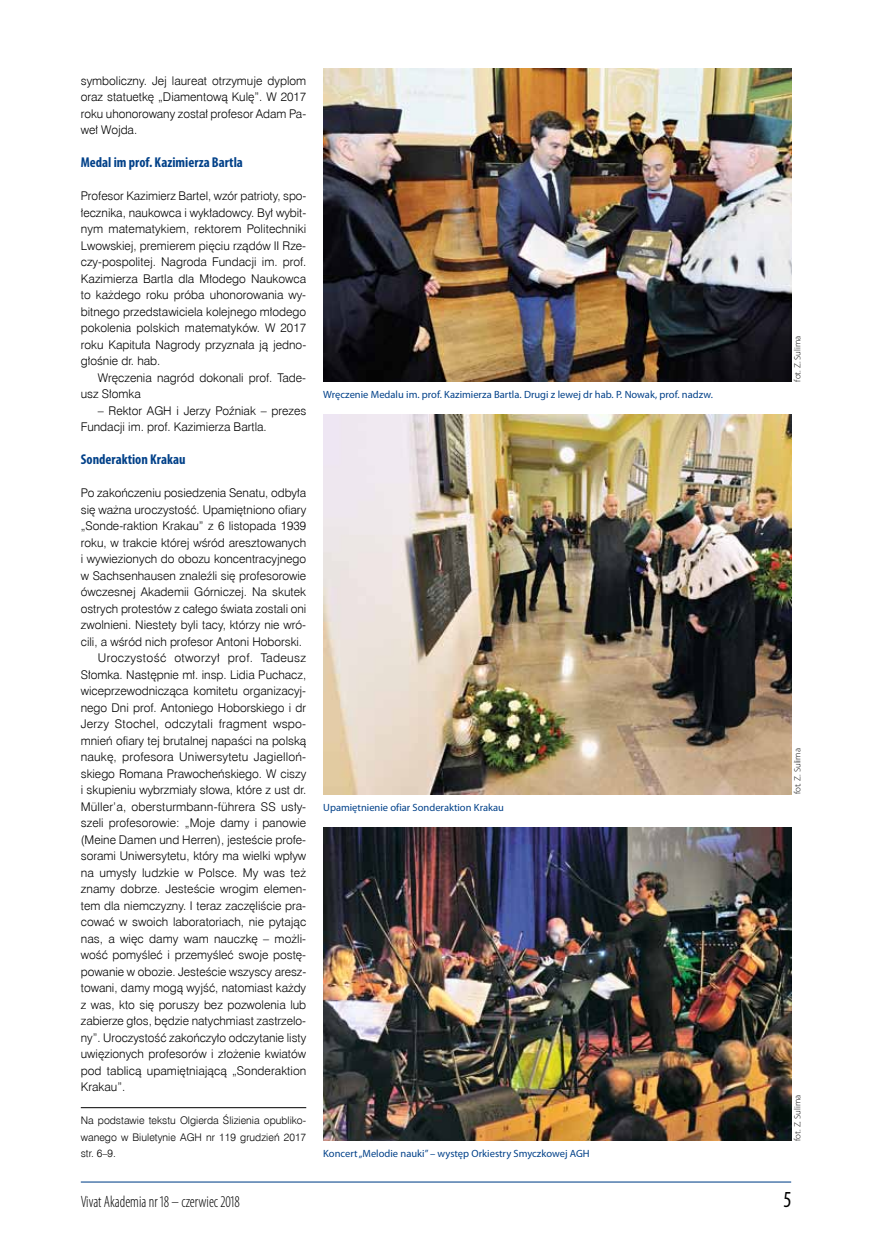
<style>
.page{position:relative;width:872px;height:1242px;background:#fff}
.page>*{position:absolute;margin:0;border:0;box-sizing:border-box;transform-origin:0 0}
.t1{font:condensed 23.1px "Myriad Pro";color:#000;scale:.91 1}
.t2{font:300 condensed 16.5px "Myriad Pro";color:#000;scale:.91 1}
.t3{font:700 condensed 14.25px "Myriad Pro";color:#024189}
.t4{font:12px/16.5px "Swis 721 Lt EU";color:#000;text-align:justify}
.t5{font:12px "Swis 721 Lt EU";letter-spacing:.025em;color:#000}
.t6{font:10.5px "Myriad Pro";color:#024189}
.t7{font:10.5px/16.5px "Swis 721 Lt EU";color:#000;text-align:justify}
.t8{font:300 9px "Myriad Pro";color:#000}
</style>
<div class="page">
<hr style="left:81px;top:1181px;width:710px;height:1px;background:#024189">
<hr style="left:81px;top:1107px;width:225px;height:1px;background:#000">
<img style="left:323px;top:68px;width:468px;height:314px">
<img style="left:323px;top:415px;width:468px;height:379px">
<img style="left:323px;top:827px;width:468px;height:314px">
<p class="t4" style="left:81px;top:72px;width:227px">symboliczny. Jej laureat otrzymuje dyplom oraz statuetkę „Diamentową Kulę”. W 2017 roku uhonorowany został profesor Adam Pa&shy;weł Wojda.</p>
<p class="t3" style="left:81px;top:153px;width:164px">Medal im prof. Kazimierza Bartla</p>
<p class="t4" style="left:81px;top:188px;width:227px">Profesor Kazimierz Bartel, wzór patrioty, spo&shy;łecznika, naukowca i wykładowcy. Był wybit&shy;nym matematykiem, rektorem Politechniki Lwowskiej, premierem pięciu rządów II Rze&shy;czy-pospolitej. Nagroda Fundacji im. prof.<br>Kazimierza Bartla dla Młodego Naukowca to każdego roku próba uhonorowania wy&shy;bitnego przedstawiciela kolejnego młodego pokolenia polskich matematyków. W 2017 roku Kapituła Nagrody przyznała ją jedno&shy;głośnie dr. hab.</p>
<p class="t4" style="left:81px;top:369px;width:227px;text-indent:17px">Wręczenia nagród dokonali prof. Tade&shy;usz Słomka</p>
<p class="t4" style="left:81px;top:402px;width:227px;text-indent:17px">– Rektor AGH i Jerzy Poźniak – prezes<br>Fundacji im. prof. Kazimierza Bartla.</p>
<p class="t3" style="left:81px;top:450px;width:106px">Sonderaktion Krakau</p>
<p class="t4" style="left:81px;top:485px;width:227px">Po zakończeniu posiedzenia Senatu, odbyła</p>
<p class="t4" style="left:81px;top:501px;width:227px">się ważna uroczystość. Upamiętniono ofiary</p>
<p class="t4" style="left:81px;top:518px;width:227px">„Sonde-raktion Krakau” z 6 listopada 1939</p>
<p class="t4" style="left:81px;top:534px;width:227px">roku, w trakcie której wśród aresztowanych</p>
<p class="t4" style="left:81px;top:551px;width:227px">i wywiezionych do obozu koncentracyjnego</p>
<p class="t4" style="left:81px;top:567px;width:227px">w Sachsenhausen znaleźli się profesorowie</p>
<p class="t4" style="left:81px;top:584px;width:227px">ówczesnej Akademii Górniczej. Na skutek</p>
<p class="t4" style="left:81px;top:600px;width:227px">ostrych protestów z całego świata zostali oni</p>
<p class="t4" style="left:81px;top:617px;width:227px">zwolnieni. Niestety byli tacy, którzy nie wró-</p>
<p class="t4" style="left:81px;top:633px;width:223px">cili, a wśród nich profesor Antoni Hoborski.</p>
<p class="t5" style="left:98px;top:650px;width:210px">Uroczystość otworzył prof. Tadeusz</p>
<p class="t4" style="left:81px;top:666px;width:227px">Słomka. Następnie mł. insp. Lidia Puchacz,</p>
<p class="t4" style="left:81px;top:683px;width:227px">wiceprzewodnicząca komitetu organizacyj-</p>
<p class="t4" style="left:81px;top:699px;width:227px">nego Dni prof. Antoniego Hoborskiego i dr</p>
<p class="t4" style="left:81px;top:716px;width:227px">Jerzy Stochel, odczytali fragment wspo-</p>
<p class="t4" style="left:81px;top:732px;width:227px">mnień ofiary tej brutalnej napaści na polską</p>
<p class="t4" style="left:81px;top:749px;width:227px">naukę, profesora Uniwersytetu Jagielloń-</p>
<p class="t4" style="left:81px;top:765px;width:227px">skiego Romana Prawocheńskiego. W ciszy</p>
<p class="t4" style="left:81px;top:782px;width:227px">i skupieniu wybrzmiały słowa, które z ust dr.</p>
<p class="t4" style="left:81px;top:798px;width:227px">Müller’a, obersturmbann-führera SS usły-</p>
<p class="t4" style="left:81px;top:815px;width:227px">szeli profesorowie: „Moje damy i panowie</p>
<p class="t4" style="left:81px;top:831px;width:227px">(Meine Damen und Herren), jesteście profe-</p>
<p class="t4" style="left:81px;top:848px;width:227px">sorami Uniwersytetu, który ma wielki wpływ</p>
<p class="t4" style="left:81px;top:864px;width:227px">na umysły ludzkie w Polsce. My was też</p>
<p class="t4" style="left:81px;top:881px;width:227px">znamy dobrze. Jesteście wrogim elemen-</p>
<p class="t4" style="left:81px;top:897px;width:227px">tem dla niemczyzny. I teraz zaczęliście pra-</p>
<p class="t4" style="left:81px;top:914px;width:227px">cować w swoich laboratoriach, nie pytając</p>
<p class="t4" style="left:81px;top:930px;width:227px">nas, a więc damy wam nauczkę – możli-</p>
<p class="t4" style="left:81px;top:947px;width:227px">wość pomyśleć i przemyśleć swoje postę-</p>
<p class="t4" style="left:81px;top:963px;width:227px">powanie w obozie. Jesteście wszyscy aresz-</p>
<p class="t4" style="left:81px;top:980px;width:227px">towani, damy mogą wyjść, natomiast każdy</p>
<p class="t4" style="left:81px;top:996px;width:227px">z was, kto się poruszy bez pozwolenia lub</p>
<p class="t4" style="left:81px;top:1013px;width:227px">zabierze głos, będzie natychmiast zastrzelo-</p>
<p class="t4" style="left:81px;top:1029px;width:227px">ny”. Uroczystość zakończyło odczytanie listy</p>
<p class="t4" style="left:81px;top:1046px;width:227px">uwięzionych profesorów i złożenie kwiatów</p>
<p class="t4" style="left:81px;top:1062px;width:227px">pod tablicą upamiętniającą „Sonderaktion</p>
<p class="t4" style="left:81px;top:1079px;width:46px">Krakau”.</p>
<p class="t7" style="left:81px;top:1112px;width:227px">Na podstawie tekstu Olgierda Ślizienia opubliko&shy;wanego w Biuletynie AGH nr 119 grudzień 2017 str. 6–9.</p>
<p class="t6" style="left:323px;top:388px;width:391px">Wręczenie Medalu im. prof. Kazimierza Bartla. Drugi z lewej dr hab. P. Nowak, prof. nadzw.</p>
<p class="t6" style="left:323px;top:801px;width:182px">Upamiętnienie ofiar Sonderaktion Krakau</p>
<p class="t6" style="left:323px;top:1147px;width:268px">Koncert „Melodie nauki” – występ Orkiestry Smyczkowej AGH</p>
<p class="t8" style="left:792px;top:382px;width:48px;rotate:-90deg">fot. Z. Sulima</p>
<p class="t8" style="left:792px;top:794px;width:48px;rotate:-90deg">fot. Z. Sulima</p>
<p class="t8" style="left:792px;top:1141px;width:48px;rotate:-90deg">fot. Z. Sulima</p>
<h2 class="t2" style="left:81px;top:1192px;width:176px">Vivat Akademia nr 18 – czerwiec 2018</h2>
<h1 class="t1" style="left:783px;top:1185px;width:10px">5</h1>
</div>
